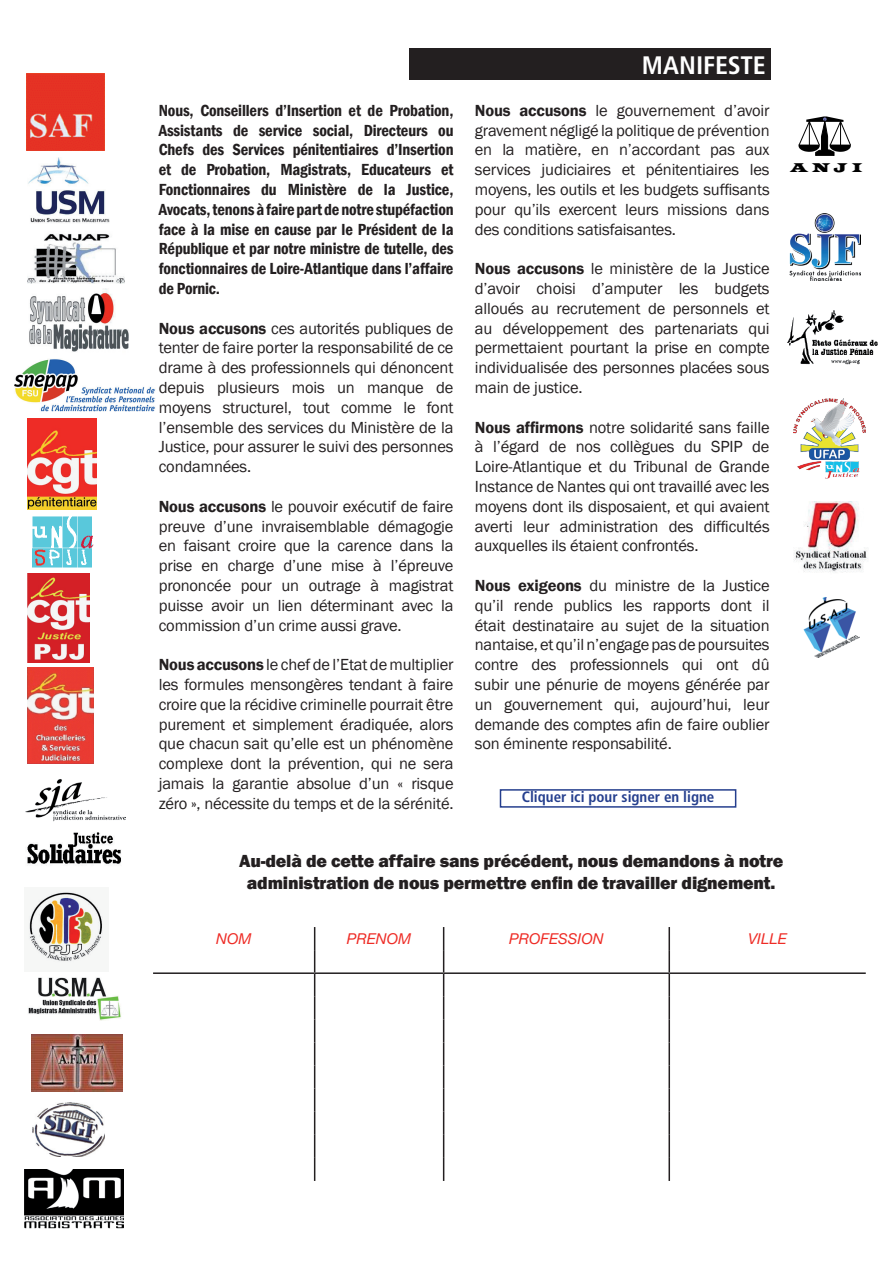
<style>
.page{position:relative;width:893px;height:1263px;background:#fff}
.page>*{position:absolute;margin:0;border:0;box-sizing:border-box;transform-origin:0 0}
.t1{font:700 condensed 25.2px "Frutiger LT Std";letter-spacing:-.005em;color:#fff}
.t2{font:800 18px/21.6px "Franklin Gothic";letter-spacing:-.01em;color:#231f20;text-align:center}
.t3{font:16.5px/19.8px "Franklin Gothic";letter-spacing:-.01em;color:#231f20;text-align:justify}
.t4{font:600 condensed 16.5px/19.8px "Franklin Gothic";letter-spacing:-.01em;color:#231f20;text-align:justify}
.t5{font:700 condensed 15px "Frutiger LT Std";color:#253f8e}
.t6{font:italic 15px "Helvetica Neue LT Std";color:#ee2c26}
.t7{font:13.05px "Latin Wide";color:#000}
.s1{font-weight:600}
</style>
<div class="page">
<div style="left:410px;top:49px;width:361px;height:31px;background:#231f20"></div>
<img style="left:27px;top:832px;width:94px;height:32px">
<img style="left:28px;top:418px;width:68px;height:92px">
<img style="left:29px;top:289px;width:100px;height:63px">
<img style="left:28px;top:233px;width:97px;height:50px">
<img style="left:28px;top:157px;width:81px;height:66px">
<img style="left:28px;top:573px;width:61px;height:90px">
<img style="left:25px;top:779px;width:100px;height:43px">
<img style="left:33px;top:1102px;width:72px;height:55px">
<img style="left:32px;top:516px;width:62px;height:52px">
<img style="left:27px;top:667px;width:67px;height:97px">
<img style="left:14px;top:359px;width:141px;height:53px">
<img style="left:28px;top:891px;width:75px;height:71px">
<img style="left:28px;top:977px;width:93px;height:43px">
<hr style="left:668px;top:927px;width:2px;height:23px;background:#231f20">
<hr style="left:668px;top:950px;width:2px;height:22px;background:#231f20">
<hr style="left:153px;top:972px;width:162px;height:2px;background:#231f20">
<hr style="left:315px;top:972px;width:129px;height:2px;background:#231f20">
<hr style="left:444px;top:972px;width:225px;height:2px;background:#231f20">
<hr style="left:669px;top:972px;width:197px;height:2px;background:#231f20">
<hr style="left:668px;top:974px;width:2px;height:22px;background:#231f20">
<hr style="left:668px;top:996px;width:2px;height:23px;background:#231f20">
<hr style="left:668px;top:1019px;width:2px;height:23px;background:#231f20">
<hr style="left:668px;top:1042px;width:2px;height:23px;background:#231f20">
<hr style="left:668px;top:1065px;width:2px;height:23px;background:#231f20">
<hr style="left:668px;top:1088px;width:2px;height:24px;background:#231f20">
<hr style="left:668px;top:1112px;width:2px;height:23px;background:#231f20">
<hr style="left:668px;top:1135px;width:2px;height:23px;background:#231f20">
<svg style="left:314px;top:927px;width:1px;height:254px"></svg>
<svg style="left:443px;top:927px;width:1px;height:254px"></svg>
<hr style="left:668px;top:1158px;width:2px;height:23px;background:#231f20">
<img style="left:31px;top:1034px;width:91px;height:57px">
<img style="left:27px;top:73px;width:77px;height:78px">
<img style="left:24px;top:1169px;width:99px;height:59px">
<svg style="left:798px;top:116px;width:53px;height:39px"></svg>
<img style="left:794px;top:502px;width:74px;height:71px">
<img style="left:789px;top:213px;width:71px;height:68px">
<img style="left:787px;top:310px;width:91px;height:55px">
<img style="left:803px;top:597px;width:57px;height:61px">
<img style="left:793px;top:398px;width:72px;height:81px">
<div style="left:500px;top:789px;width:236px;height:19px;border:2px solid #253f8e"></div>
<p class="t4" style="left:159px;top:100px;width:296px">Nous, Conseillers d’Insertion et de Probation, Assistants de service social, Directeurs ou Chefs des Services pénitentiaires d’Insertion et de Probation, Magistrats, Educateurs et Fonctionnaires du Ministère de la Justice, Avocats, tenons à faire part de notre stupéfaction face à la mise en cause par le Président de la République et par notre ministre de tutelle, des fonctionnaires de Loire-Atlantique dans l’affaire de Pornic.</p>
<p class="t3" style="left:159px;top:318px;width:296px"><span class="s1">Nous accusons</span> ces autorités publiques de tenter de faire porter la responsabilité de ce drame à des professionnels qui dénoncent depuis plusieurs mois un manque de moyens structurel, tout comme le font l’ensemble des services du Ministère de la Justice, pour assurer le suivi des personnes condamnées.</p>
<p class="t3" style="left:159px;top:497px;width:296px"><span class="s1">Nous accusons</span> le pouvoir exécutif de faire preuve d’une invraisemblable démagogie en faisant croire que la carence dans la prise en charge d’une mise à l’épreuve prononcée pour un outrage à magistrat puisse avoir un lien déterminant avec la commission d’un crime aussi grave.</p>
<p class="t3" style="left:159px;top:655px;width:296px"><span class="s1">Nous accusons</span> le chef de l’Etat de multiplier les formules mensongères tendant à faire croire que la récidive criminelle pourrait être purement et simplement éradiquée, alors que chacun sait qu’elle est un phénomène complexe dont la prévention, qui ne sera jamais la garantie absolue d’un « risque zéro », nécessite du temps et de la sérénité.</p>
<h1 class="t1" style="left:642px;top:50px;width:126px">MANIFESTE</h1>
<p class="t3" style="left:475px;top:101px;width:296px"><span class="s1">Nous accusons</span> le gouvernement d’avoir gravement négligé la politique de prévention en la matière, en n’accordant pas aux services judiciaires et pénitentiaires les moyens, les outils et les budgets suffisants pour qu’ils exercent leurs missions dans des conditions satisfaisantes.</p>
<p class="t3" style="left:475px;top:259px;width:296px"><span class="s1">Nous accusons</span> le ministère de la Justice d’avoir choisi d’amputer les budgets alloués au recrutement de personnels et au développement des partenariats qui permettaient pourtant la prise en compte individualisée des personnes placées sous main de justice.</p>
<p class="t3" style="left:475px;top:417px;width:296px"><span class="s1">Nous affirmons</span> notre solidarité sans faille à l’égard de nos collègues du SPIP de Loire-Atlantique et du Tribunal de Grande Instance de Nantes qui ont travaillé avec les moyens dont ils disposaient, et qui avaient averti leur administration des difficultés auxquelles ils étaient confrontés.</p>
<p class="t3" style="left:475px;top:576px;width:296px"><span class="s1">Nous exigeons</span> du ministre de la Justice qu’il rende publics les rapports dont il était destinataire au sujet de la situation nantaise, et qu’il n’engage pas de poursuites contre des professionnels qui ont dû subir une pénurie de moyens générée par un gouvernement qui, aujourd’hui, leur demande des comptes afin de faire oublier son éminente responsabilité.</p>
<p class="t5" style="left:522px;top:788px;width:194px">Cliquer ici pour signer en ligne</p>
<p class="t7" style="left:790px;top:160px;width:74px">A N J I</p>
<p class="t2" style="left:239px;top:850px;width:546px">Au-delà de cette affaire sans précédent, nous demandons à notre administration de nous permettre enfin de travailler dignement.</p>
<p class="t6" style="left:216px;top:929px;width:37px">NOM</p>
<p class="t6" style="left:347px;top:929px;width:66px">PRENOM</p>
<p class="t6" style="left:509px;top:929px;width:96px">PROFESSION</p>
<p class="t6" style="left:748px;top:929px;width:41px">VILLE</p>
</div>
